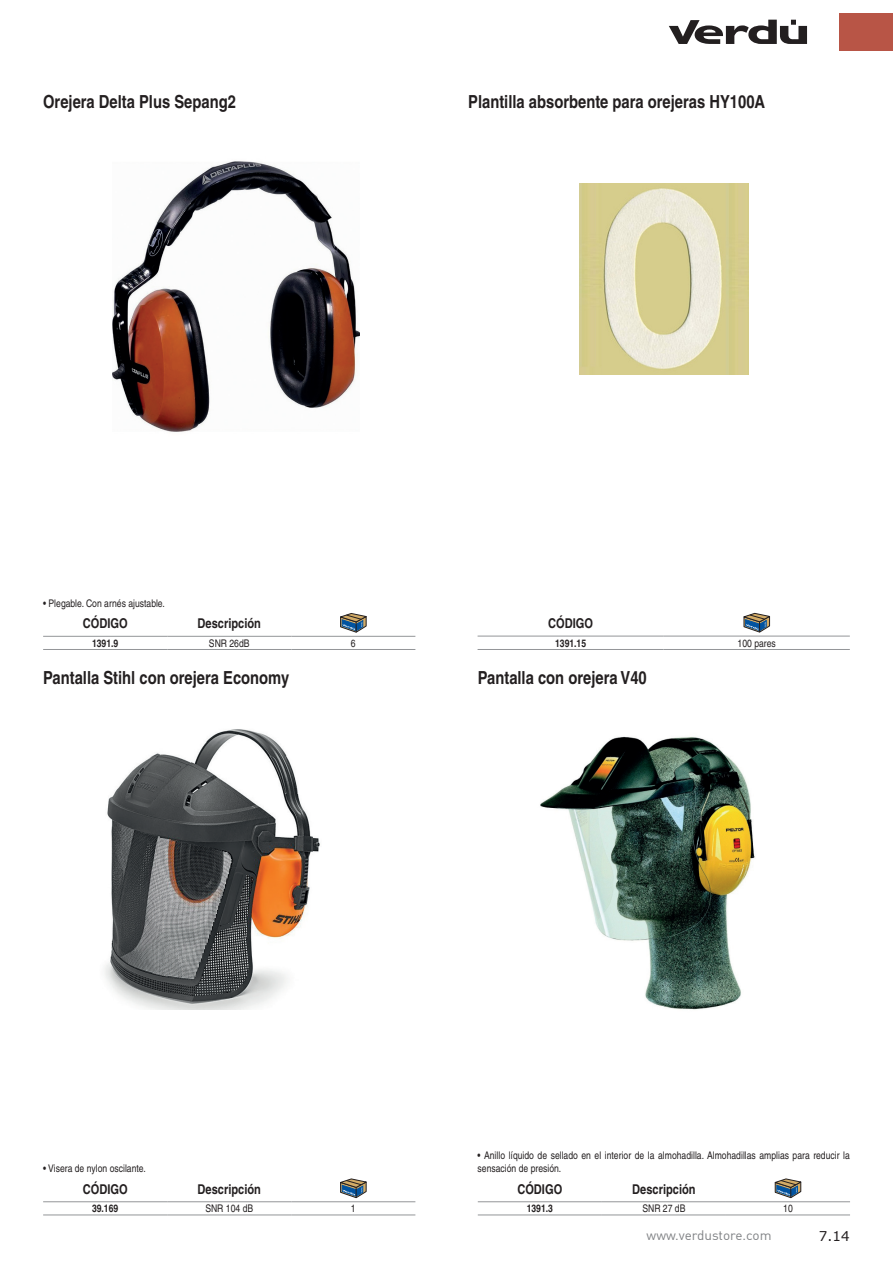
<style>
.page{position:relative;width:893px;height:1263px;background:#fff}
.page>*{position:absolute;margin:0;border:0;box-sizing:border-box;transform-origin:0 0}
.t1{font:700 condensed 18px "Helvetica";color:#231f20}
.t2{font:700 condensed 13.5px "Helvetica";color:#231f20}
.t3{font:13.5px "DIN";color:#808285}
.t4{font:13.5px "Verdana";color:#231f20}
.Testo_ita{font:condensed 10.5px/12.6px "Helvetica";color:#231f20}
.t5{font:700 condensed 10.5px "Helvetica";color:#231f20}
</style>
<div class="page">
<svg style="left:669px;top:20px;width:138px;height:24px"></svg>
<div style="left:839px;top:13px;width:54px;height:38px;background:#b85546"></div>
<hr style="left:478px;top:636px;width:186px;height:1px;background:#939598">
<hr style="left:664px;top:636px;width:186px;height:1px;background:#939598">
<hr style="left:478px;top:649px;width:186px;height:1px;background:#939598">
<hr style="left:664px;top:649px;width:186px;height:1px;background:#939598">
<svg style="left:744px;top:613px;width:26px;height:19px"></svg>
<img style="left:579px;top:184px;width:169px;height:191px">
<img style="left:104px;top:729px;width:216px;height:280px">
<img style="left:540px;top:736px;width:215px;height:274px">
<img style="left:113px;top:161px;width:246px;height:271px">
<hr style="left:43px;top:636px;width:124px;height:1px;background:#939598">
<hr style="left:167px;top:636px;width:124px;height:1px;background:#939598">
<hr style="left:43px;top:649px;width:124px;height:1px;background:#939598">
<hr style="left:167px;top:649px;width:124px;height:1px;background:#939598">
<hr style="left:291px;top:636px;width:124px;height:1px;background:#939598">
<hr style="left:291px;top:649px;width:124px;height:1px;background:#939598">
<svg style="left:340px;top:613px;width:26px;height:19px"></svg>
<hr style="left:43px;top:1201px;width:124px;height:1px;background:#939598">
<hr style="left:167px;top:1201px;width:124px;height:1px;background:#939598">
<hr style="left:43px;top:1214px;width:124px;height:1px;background:#939598">
<hr style="left:167px;top:1214px;width:124px;height:1px;background:#939598">
<hr style="left:291px;top:1201px;width:124px;height:1px;background:#939598">
<hr style="left:291px;top:1214px;width:124px;height:1px;background:#939598">
<svg style="left:340px;top:1179px;width:26px;height:19px"></svg>
<hr style="left:478px;top:1201px;width:124px;height:1px;background:#939598">
<hr style="left:602px;top:1201px;width:124px;height:1px;background:#939598">
<hr style="left:478px;top:1214px;width:124px;height:1px;background:#939598">
<hr style="left:602px;top:1214px;width:124px;height:1px;background:#939598">
<hr style="left:726px;top:1201px;width:124px;height:1px;background:#939598">
<hr style="left:726px;top:1214px;width:124px;height:1px;background:#939598">
<svg style="left:775px;top:1179px;width:26px;height:19px"></svg>
<p class="t1" style="left:43px;top:91px;width:194px">Orejera Delta Plus Sepang2</p>
<p class="t1" style="left:468px;top:91px;width:298px">Plantilla absorbente para orejeras HY100A</p>
<p class="Testo_ita" style="left:43px;top:597px;width:123px">• Plegable. Con arnés ajustable.</p>
<p class="t2" style="left:83px;top:615px;width:46px">CÓDIGO</p>
<p class="t2" style="left:198px;top:615px;width:65px">Descripción</p>
<p class="t5" style="left:92px;top:637px;width:28px">1391.9</p>
<p class="Testo_ita" style="left:209px;top:637px;width:42px">SNR 26dB</p>
<p class="Testo_ita" style="left:351px;top:637px;width:6px">6</p>
<p class="t2" style="left:548px;top:615px;width:46px">CÓDIGO</p>
<p class="t5" style="left:555px;top:637px;width:33px">1391.15</p>
<p class="Testo_ita" style="left:738px;top:637px;width:40px">100 pares</p>
<p class="t1" style="left:43px;top:667px;width:248px">Pantalla Stihl con orejera Economy</p>
<p class="t1" style="left:478px;top:667px;width:171px">Pantalla con orejera V40</p>
<p class="Testo_ita" style="left:43px;top:1162px;width:104px">• Visera de nylon oscilante.</p>
<p class="t2" style="left:83px;top:1180px;width:46px">CÓDIGO</p>
<p class="t2" style="left:198px;top:1180px;width:65px">Descripción</p>
<p class="t5" style="left:92px;top:1202px;width:28px">39.169</p>
<p class="Testo_ita" style="left:205px;top:1202px;width:49px">SNR 104 dB</p>
<p class="Testo_ita" style="left:351px;top:1202px;width:6px">1</p>
<p class="Testo_ita" style="left:478px;top:1149px;width:374px">• Anillo líquido de sellado en el interior de la almohadilla. Almohadillas amplias para reducir la sensación de presión.</p>
<p class="t2" style="left:517px;top:1180px;width:46px">CÓDIGO</p>
<p class="t2" style="left:632px;top:1180px;width:65px">Descripción</p>
<p class="t5" style="left:527px;top:1202px;width:28px">1391.3</p>
<p class="Testo_ita" style="left:642px;top:1202px;width:45px">SNR 27 dB</p>
<p class="Testo_ita" style="left:783px;top:1202px;width:11px">10</p>
<p class="t3" style="left:647px;top:1226px;width:127px">www.verdustore.com</p>
<p class="t4" style="left:819px;top:1227px;width:32px">7.14</p>
</div>
